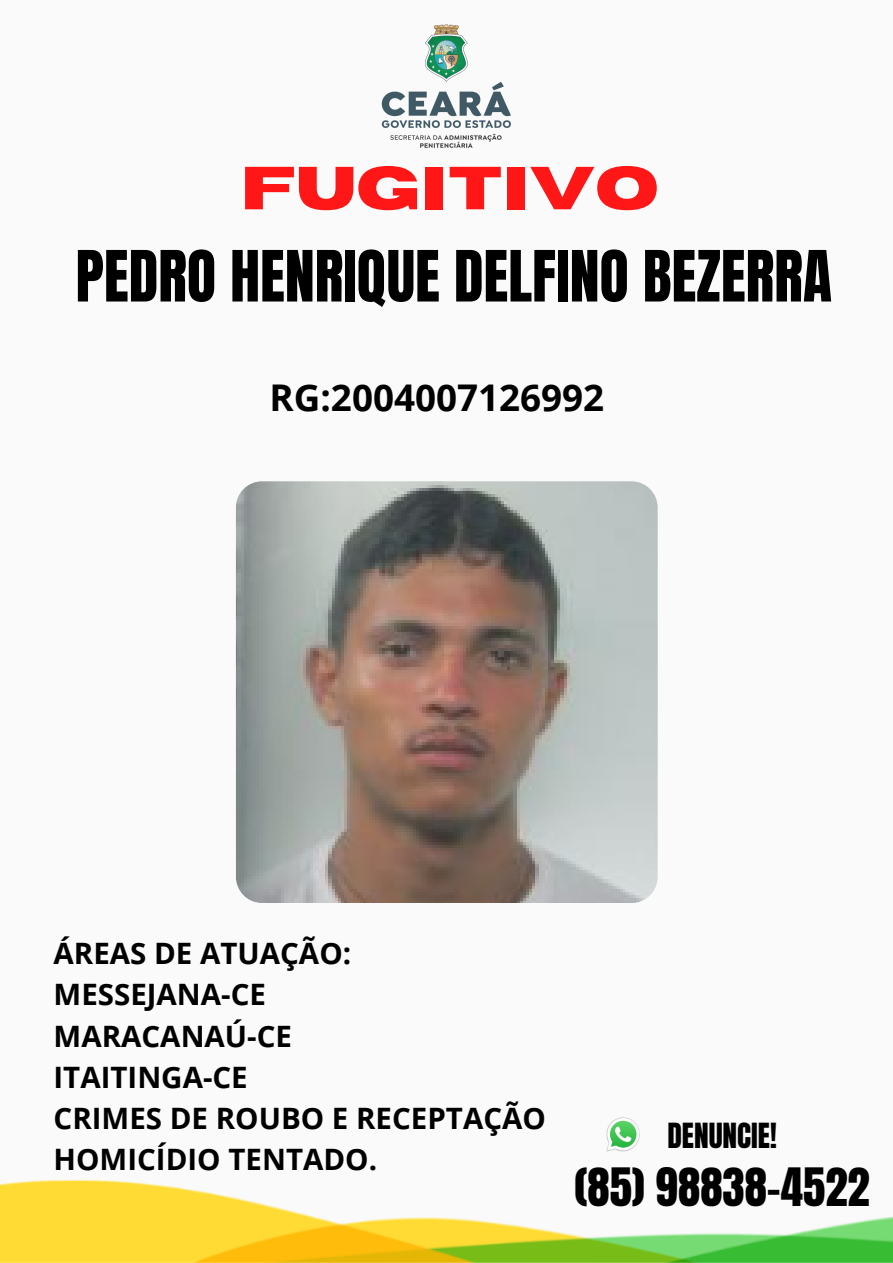
<style>
.page{position:relative;width:893px;height:1263px;background:#fff}
.page>*{position:absolute;margin:0;border:0;box-sizing:border-box;transform-origin:0 0}
.t1{font:700 60.6px "Horizon";color:#ff1616}
.t2{font:60px "Anton";color:#000}
.t3{font:44.92px "Anton";color:#000}
.t4{font:700 36.83px "Open Sans";color:#000}
.t5{font:700 29.47px "Open Sans";color:#000}
.t6{font:29.47px "Anton";color:#000}
</style>
<div class="page">
<img style="left:0;top:481px;width:893px;height:782px">
<img style="left:381px;top:24px;width:130px;height:124px">
<img style="left:236px;top:481px;width:421px;height:422px;border-radius:26px">
<img style="left:605px;top:1116px;width:36px;height:36px">
<svg style="left:607px;top:1118px;width:32px;height:32px"></svg>
<p class="t1" style="left:240px;top:159px;width:420px">FUGITIVO</p>
<p class="t2" style="left:76px;top:233px;width:758px">PEDRO HENRIQUE DELFINO BEZERRA</p>
<p class="t4" style="left:269px;top:371px;width:336px">RG:2004007126992</p>
<p class="t5" style="left:54px;top:933px;width:299px">ÁREAS DE ATUAÇÃO:</p>
<p class="t5" style="left:54px;top:974px;width:214px">MESSEJANA-CE</p>
<p class="t5" style="left:54px;top:1015px;width:240px">MARACANAÚ-CE</p>
<p class="t5" style="left:54px;top:1056px;width:196px">ITAITINGA-CE</p>
<p class="t5" style="left:54px;top:1097px;width:494px">CRIMES DE ROUBO E RECEPTAÇÃO</p>
<p class="t5" style="left:54px;top:1138px;width:325px">HOMICÍDIO TENTADO.</p>
<p class="t6" style="left:667px;top:1114px;width:111px">DENUNCIE!</p>
<p class="t3" style="left:574px;top:1155px;width:297px">(85) 98838-4522</p>
</div>
